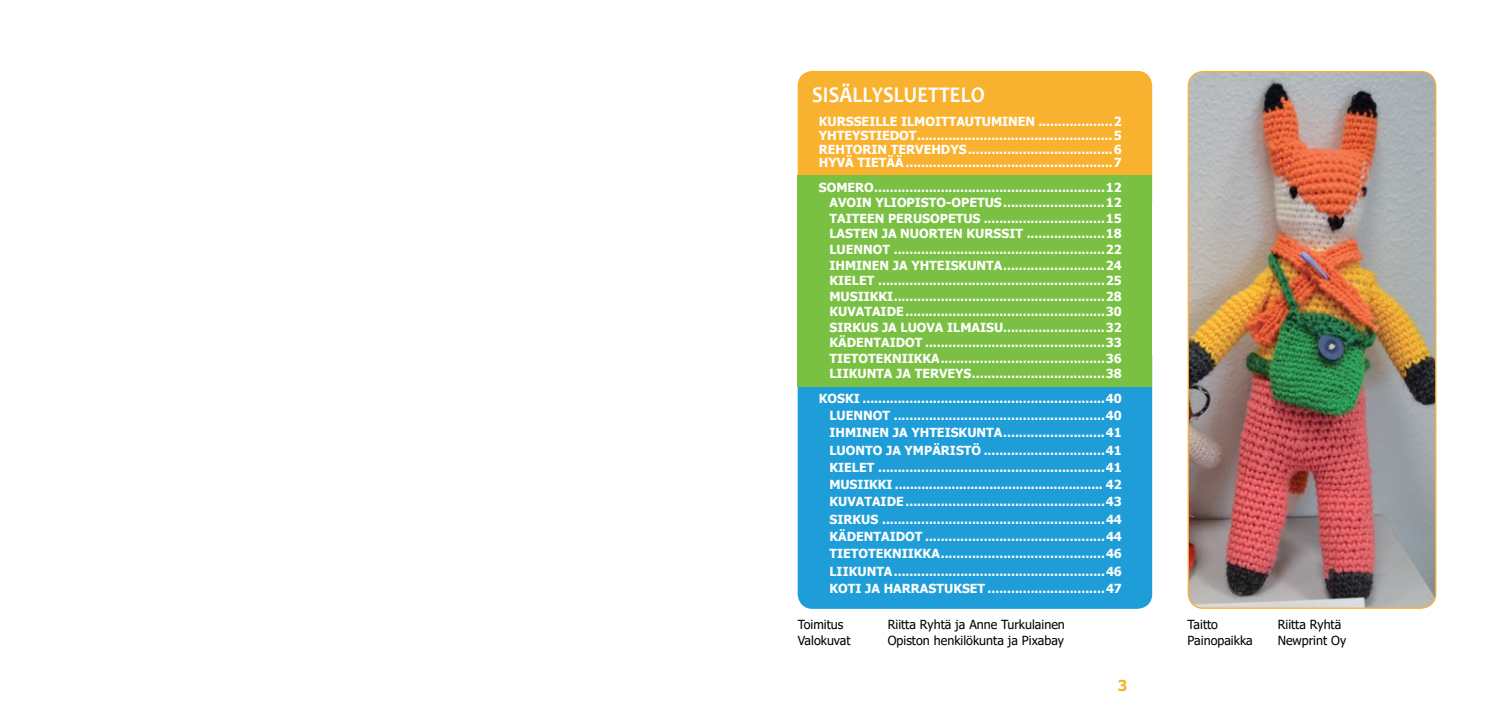
<style>
.page{position:relative;width:1489px;height:709px;background:#fff}
.page>*{position:absolute;margin:0;border:0;box-sizing:border-box;transform-origin:0 0}
.t1{font:700 22.5px "Candara";letter-spacing:.01em;color:#fff;scale:.9 1}
.t2{font:700 15px "Tahoma";color:#f9b22f}
.t3{font:700 12.5px/17.2px "Tahoma";color:#fff;text-align:justify}
.t4{font:12.5px "Tahoma";color:#000}
</style>
<div class="page">
<div style="left:797px;top:340px;width:355px;height:269px;background:#1e9dd8;border-radius:15px"></div>
<div style="left:797px;top:71px;width:355px;height:145px;background:#f9b22f;border-radius:15px"></div>
<div style="left:797px;top:175px;width:355px;height:212px;background:#7ac143"></div>
<img style="left:1189px;top:71px;width:246px;height:536px">
<div style="left:1187px;top:71px;width:249px;height:538px;border:1px solid #f9b22f;border-radius:15px"></div>
<h1 class="t1" style="left:812px;top:80px;width:193px">SISÄLLYSLUETTELO</h1>
<p class="t3" style="left:818px;top:115px;width:305px;line-height:13.8px">KURSSEILLE ILMOITTAUTUMINEN ...................2<br>YHTEYSTIEDOT..................................................5<br>REHTORIN TERVEHDYS.....................................6<br>HYVÄ TIETÄÄ.....................................................7</p>
<p class="t3" style="left:818px;top:179px;width:11px">SOMERO</p>
<p class="t3" style="left:829px;top:180px;width:294px;line-height:15.5px;text-indent:45px">...........................................................12<br>AVOIN YLIOPISTO-OPETUS..........................12<br>TAITEEN PERUSOPETUS ...............................15<br>LASTEN</p>
<p class="t3" style="left:881px;top:226px;width:29px">JA NUORTEN</p>
<p class="t3" style="left:966px;top:226px;width:18px">KURSSIT</p>
<p class="t3" style="left:1026px;top:226px;width:97px">....................18</p>
<p class="t3" style="left:829px;top:241px;width:10px">LUENNOT</p>
<p class="t3" style="left:893px;top:241px;width:229px">......................................................22</p>
<p class="t3" style="left:829px;top:257px;width:10px">IHMINEN</p>
<p class="t3" style="left:892px;top:257px;width:28px">JA YHTEIS</p>
<p class="t3" style="left:958px;top:257px;width:19px">KUNTA</p>
<p class="t3" style="left:1003px;top:257px;width:120px">..........................24</p>
<p class="t3" style="left:829px;top:272px;width:17px">KIELET</p>
<p class="t3" style="left:878px;top:272px;width:245px">..........................................................25</p>
<p class="t3" style="left:829px;top:288px;width:9px">MUSII</p>
<p class="t3" style="left:869px;top:288px;width:253px">KKI......................................................28</p>
<p class="t3" style="left:829px;top:303px;width:18px">KUVATAIDE</p>
<p class="t3" style="left:829px;top:304px;width:294px;line-height:15.5px;text-indent:76px">...................................................30<br>SIRKUS JA LUOVA ILMAISU..........................32<br>KÄDENTAIDOT</p>
<p class="t3" style="left:925px;top:334px;width:198px">..............................................33</p>
<p class="t3" style="left:829px;top:350px;width:9px">TIETOTE</p>
<p class="t3" style="left:883px;top:350px;width:240px">KNIIKKA..........................................36</p>
<p class="t3" style="left:829px;top:365px;width:38px">LII KUNTA</p>
<p class="t3" style="left:818px;top:362px;width:304px;line-height:24.4px;text-align:right">JA TERVEYS..................................38<br>KOSKI ..............................................................40</p>
<p class="t3" style="left:829px;top:407px;width:10px">LUENNOT</p>
<p class="t3" style="left:829px;top:407px;width:294px;text-indent:64px">......................................................40<br>IHMINEN JA YHTEISKUNTA..........................41<br>LUONTO JA YMPÄRISTÖ ...............................41<br>KIELET</p>
<p class="t3" style="left:829px;top:459px;width:294px;text-indent:49px">..........................................................41<br>MUSIIKKI ....................................................... 42<br>KUVATAIDE...................................................43<br>SIRKUS .........................................................44<br>KÄDENTAIDOT ..............................................44<br>TIETOTEKNIIKKA..........................................46<br>LIIKUNTA......................................................46<br>KOTI JA HARRASTUKSET ..............................47</p>
<p class="t4" style="left:797px;top:616px;width:47px">Toimitus</p>
<p class="t4" style="left:887px;top:616px;width:179px">Riitta Ryhtä ja Anne Turkulainen</p>
<p class="t4" style="left:797px;top:632px;width:55px">Valokuvat</p>
<p class="t4" style="left:887px;top:632px;width:178px">Opiston henkilökunta ja Pixabay</p>
<p class="t2" style="left:1117px;top:675px;width:11px">3</p>
<p class="t4" style="left:1187px;top:616px;width:32px">Taitto</p>
<p class="t4" style="left:1277px;top:616px;width:65px">Riitta Ryhtä</p>
<p class="t4" style="left:1187px;top:632px;width:67px">Painopaikka</p>
<p class="t4" style="left:1277px;top:632px;width:70px">Newprint Oy</p>
</div>
